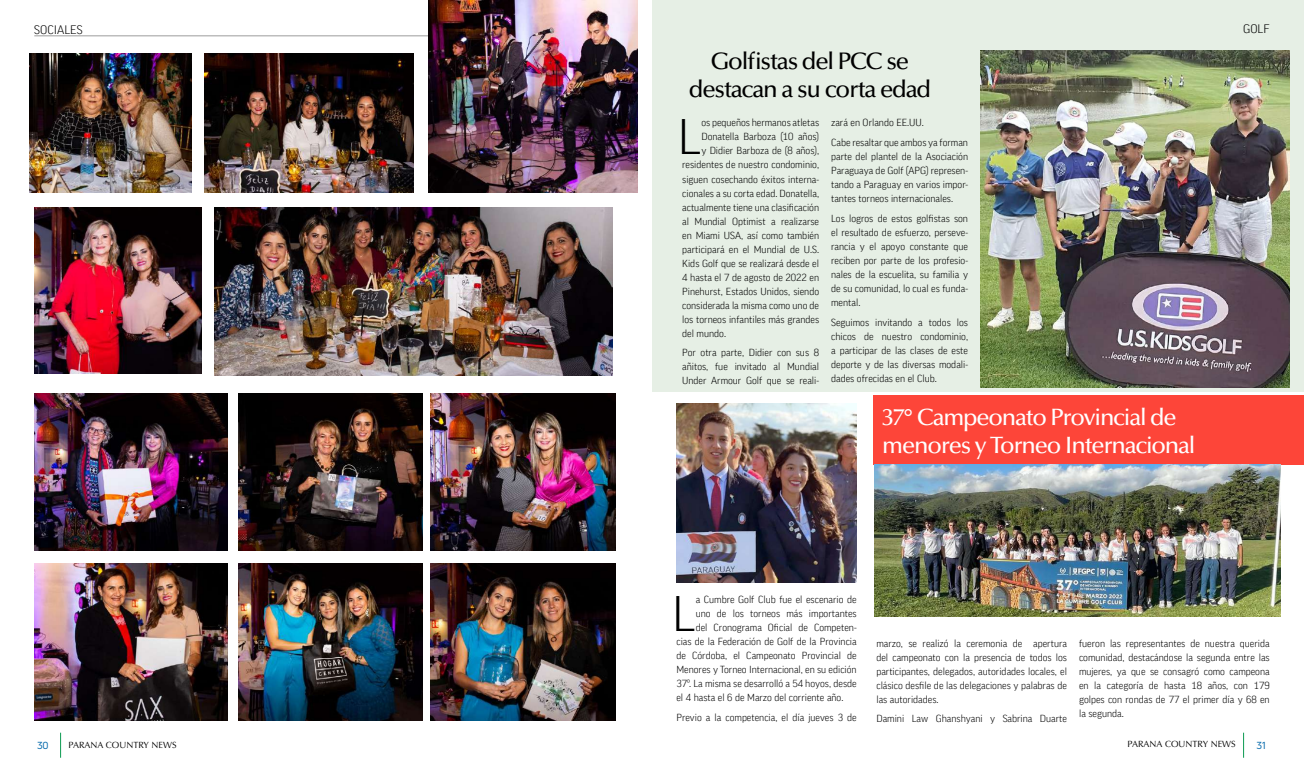
<style>
.page{position:relative;width:1304px;height:766px;background:#fff}
.page>*{position:absolute;margin:0;border:0;box-sizing:border-box;transform-origin:0 0}
.t1{font:300 48.6px "FF Good Pro";color:#000}
.t2{font:500 24px/28.8px "Optima LT Std";letter-spacing:-.05em;color:#000;text-align:center}
.t3{font:500 23.7px/28.4px "Optima LT Std";letter-spacing:-.05em;color:#fff}
.t4{font:300 12px "FF Good Pro";color:#000}
.t5{font:300 10px/14px "FF Good Pro";color:#000;text-align:justify}
.t6{font:10px "Uni Neue";color:#066aac}
.t7{font:9px "Optima LT Std";color:#000}
</style>
<div class="page">
<svg style="left:1243px;top:732px;width:1px;height:25px"></svg>
<svg style="left:60px;top:732px;width:1px;height:25px"></svg>
<hr style="left:34px;top:35px;width:456px;height:1px;background:#9d9d9c">
<div style="left:652px;top:0;width:652px;height:391px;background:#e6efe5"></div>
<img style="left:981px;top:50px;width:309px;height:337px">
<img style="left:30px;top:54px;width:162px;height:138px">
<img style="left:34px;top:393px;width:193px;height:157px">
<img style="left:34px;top:563px;width:193px;height:157px">
<img style="left:204px;top:54px;width:209px;height:138px">
<img style="left:428px;top:0;width:209px;height:192px">
<img style="left:238px;top:393px;width:184px;height:157px">
<img style="left:238px;top:563px;width:184px;height:157px">
<img style="left:431px;top:393px;width:184px;height:157px">
<img style="left:431px;top:563px;width:184px;height:157px">
<img style="left:214px;top:208px;width:398px;height:167px">
<img style="left:34px;top:208px;width:167px;height:166px">
<div style="left:874px;top:395px;width:430px;height:69px;background:#fd4539"></div>
<img style="left:875px;top:464px;width:406px;height:152px">
<img style="left:676px;top:403px;width:180px;height:179px">
<p class="t4" style="left:34px;top:22px;width:50px">SOCIALES</p>
<h2 class="t2" style="left:689px;top:47px;width:244px">Golfistas del PCC se destacan a su corta edad</h2>
<h1 class="t1" style="left:678px;top:109px;width:25px">L</h1>
<p class="t5" style="left:701px;top:116px;width:119px">os pequeños hermanos atletas</p>
<p class="t5" style="left:701px;top:130px;width:119px">Donatella Barboza (10 años)</p>
<p class="t5" style="left:701px;top:144px;width:119px">y Didier Barboza de (8 años),</p>
<p class="t5" style="left:682px;top:158px;width:138px">residentes de nuestro condominio,</p>
<p class="t5" style="left:682px;top:172px;width:138px">siguen cosechando éxitos interna-</p>
<p class="t5" style="left:682px;top:186px;width:138px">cionales a su corta edad. Donatella,</p>
<p class="t5" style="left:682px;top:200px;width:138px">actualmente tiene una clasificación</p>
<p class="t5" style="left:682px;top:214px;width:138px">al Mundial Optimist a realizarse</p>
<p class="t5" style="left:682px;top:228px;width:138px">en Miami USA, así como también</p>
<p class="t5" style="left:682px;top:242px;width:138px">participará en el Mundial de U.S.</p>
<p class="t5" style="left:682px;top:256px;width:138px">Kids Golf que se realizará desde el</p>
<p class="t5" style="left:682px;top:270px;width:138px">4 hasta el 7 de agosto de 2022 en</p>
<p class="t5" style="left:682px;top:284px;width:138px">Pinehurst, Estados Unidos, siendo</p>
<p class="t5" style="left:682px;top:298px;width:138px">considerada la misma como uno de</p>
<p class="t5" style="left:682px;top:312px;width:138px">los torneos infantiles más grandes</p>
<p class="t5" style="left:682px;top:326px;width:45px">del mundo.</p>
<p class="t5" style="left:682px;top:345px;width:138px">Por otra parte, Didier con sus 8 añitos, fue invitado al Mundial Under Armour Golf que se reali-</p>
<p class="t5" style="left:831px;top:113px;width:138px;line-height:19.7px">zará en Orlando EE.UU.<br>Cabe resaltar que ambos ya forman</p>
<p class="t5" style="left:831px;top:149px;width:138px">parte del plantel de la Asociación Paraguaya de Golf (APG) represen&shy;tando a Paraguay en varios impor&shy;tantes torneos internacionales.</p>
<p class="t5" style="left:831px;top:211px;width:138px">Los logros de estos golfistas son el resultado de esfuerzo, perseve&shy;rancia y el apoyo constante que reciben por parte de los profesio&shy;nales de la escuelita, su familia y de su comunidad, lo cual es funda&shy;mental.</p>
<p class="t5" style="left:831px;top:315px;width:138px">Seguimos invitando a todos los chicos de nuestro condominio, a participar de las clases de este deporte y de las diversas modali&shy;dades ofrecidas en el Club.</p>
<h3 class="t3" style="left:882px;top:403px;width:315px">37° Campeonato Provincial de menores y Torneo Internacional</h3>
<p class="t4" style="left:1243px;top:22px;width:28px">GOLF</p>
<h1 class="t1" style="left:672px;top:585px;width:25px">L</h1>
<p class="t5" style="left:696px;top:592px;width:163px">a Cumbre Golf Club fue el escenario de</p>
<p class="t5" style="left:696px;top:606px;width:163px">uno de los torneos más importantes</p>
<p class="t5" style="left:696px;top:620px;width:163px">del Cronograma Oficial de Competen-</p>
<p class="t5" style="left:676px;top:634px;width:182px">cias de la Federación de Golf de la Provincia</p>
<p class="t5" style="left:676px;top:648px;width:182px">de Córdoba, el Campeonato Provincial de</p>
<p class="t5" style="left:676px;top:662px;width:182px">Menores y Torneo Internacional, en su edición</p>
<p class="t5" style="left:676px;top:676px;width:182px">37º. La misma se desarrolló a 54 hoyos, desde</p>
<p class="t5" style="left:676px;top:690px;width:168px">el 4 hasta el 6 de Marzo del corriente año.</p>
<p class="t5" style="left:676px;top:710px;width:182px">Previo a la competencia, el día jueves 3 de</p>
<p class="t5" style="left:876px;top:636px;width:192px">marzo, se realizó la ceremonia de apertura del campeonato con la presencia de todos los participantes, delegados, autoridades locales, el clásico desfile de las delegaciones y palabras de las autoridades.</p>
<p class="t5" style="left:876px;top:711px;width:192px">Damini Law Ghanshyani y Sabrina Duarte</p>
<p class="t5" style="left:1079px;top:636px;width:192px">fueron las representantes de nuestra querida comunidad, destacándose la segunda entre las mujeres, ya que se consagró como campeona en la categoría de hasta 18 años, con 179 golpes con rondas de 77 el primer día y 68 en la segunda.</p>
<p class="t6" style="left:37px;top:738px;width:13px">30</p>
<p class="t7" style="left:69px;top:739px;width:110px">PARANA COUNTRY NEWS</p>
<p class="t7" style="left:1128px;top:739px;width:110px">PARANA COUNTRY NEWS</p>
<p class="t6" style="left:1256px;top:738px;width:11px">31</p>
</div>
